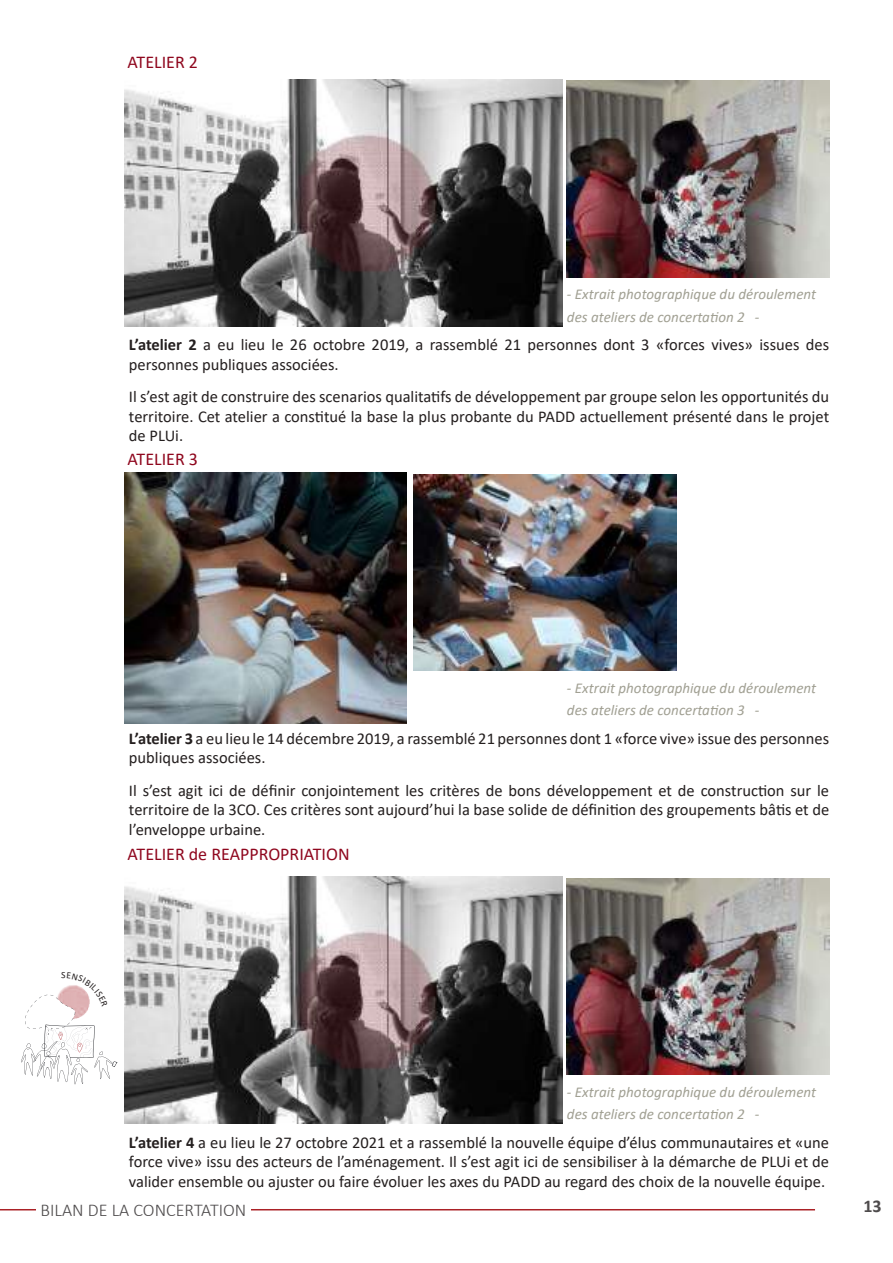
<style>
.page{position:relative;width:893px;height:1263px;background:#fff}
.page>*{position:absolute;margin:0;border:0;box-sizing:border-box;transform-origin:0 0}
.t1{font:18px "Calibri";color:#8f071e}
.t2{font:300 18px "Calibri";color:#4e4b4c}
.t3{font:700 18px "Calibri";color:#4e4b4c}
.t4{font:16.5px/19.5px "Calibri";color:#241f1f;text-align:justify}
.t5{font:italic 15px/22.5px "Calibri";color:#a1a093}
.s1{font-weight:700}
</style>
<div class="page">
<hr style="left:0;top:1209px;width:814px;height:1px;background:#ab2126">
<div style="left:36px;top:1202px;width:215px;height:19px;background:#fff"></div>
<img style="left:125px;top:79px;width:437px;height:248px">
<img style="left:125px;top:473px;width:281px;height:251px">
<img style="left:125px;top:877px;width:437px;height:247px">
<img style="left:567px;top:81px;width:262px;height:196px">
<img style="left:414px;top:474px;width:262px;height:197px">
<img style="left:567px;top:878px;width:262px;height:197px">
<svg style="left:21px;top:985px;width:96px;height:99px"></svg>
<p class="t1" style="left:128px;top:49px;width:72px">ATELIER 2</p>
<p class="t5" style="left:567px;top:282px;width:251px">- Extrait photographique du déroulement des ateliers de concertation 2 -</p>
<p class="t4" style="left:129px;top:335px;width:702px"><span class="s1">L’atelier 2</span> a eu lieu le 26 octobre 2019, a rassemblé 21 personnes dont 3 «forces vives» issues des personnes publiques associées.</p>
<p class="t4" style="left:129px;top:387px;width:702px">Il s’est agit de construire des scenarios qualitatifs de développement par groupe selon les opportunités du territoire. Cet atelier a constitué la base la plus probante du PADD actuellement présenté dans le projet de PLUi.</p>
<p class="t1" style="left:128px;top:447px;width:72px">ATELIER 3</p>
<p class="t5" style="left:567px;top:676px;width:251px">- Extrait photographique du déroulement des ateliers de concertation 3 -</p>
<p class="t4" style="left:129px;top:728px;width:702px"><span class="s1">L’atelier 3</span> a eu lieu le 14 décembre 2019, a rassemblé 21 personnes dont 1 «force vive» issue des personnes publiques associées.</p>
<p class="t4" style="left:129px;top:780px;width:702px">Il s’est agit ici de définir conjointement les critères de bons développement et de construction sur le territoire de la 3CO. Ces critères sont aujourd’hui la base solide de définition des groupements bâtis et de l’enveloppe urbaine.</p>
<p class="t1" style="left:128px;top:841px;width:224px">ATELIER de REAPPROPRIATION</p>
<p class="t5" style="left:567px;top:1080px;width:251px">- Extrait photographique du déroulement des ateliers de concertation 2 -</p>
<p class="t4" style="left:129px;top:1132px;width:702px"><span class="s1">L’atelier 4</span> a eu lieu le 27 octobre 2021 et a rassemblé la nouvelle équipe d’élus communautaires et «une force vive» issu des acteurs de l’aménagement. Il s’est agit ici de sensibiliser à la démarche de PLUi et de valider ensemble ou ajuster ou faire évoluer les axes du PADD au regard des choix de la nouvelle équipe.</p>
<p class="t2" style="left:41px;top:1198px;width:207px">BILAN DE LA CONCERTATION</p>
<p class="t3" style="left:863px;top:1193px;width:20px">13</p>
</div>
